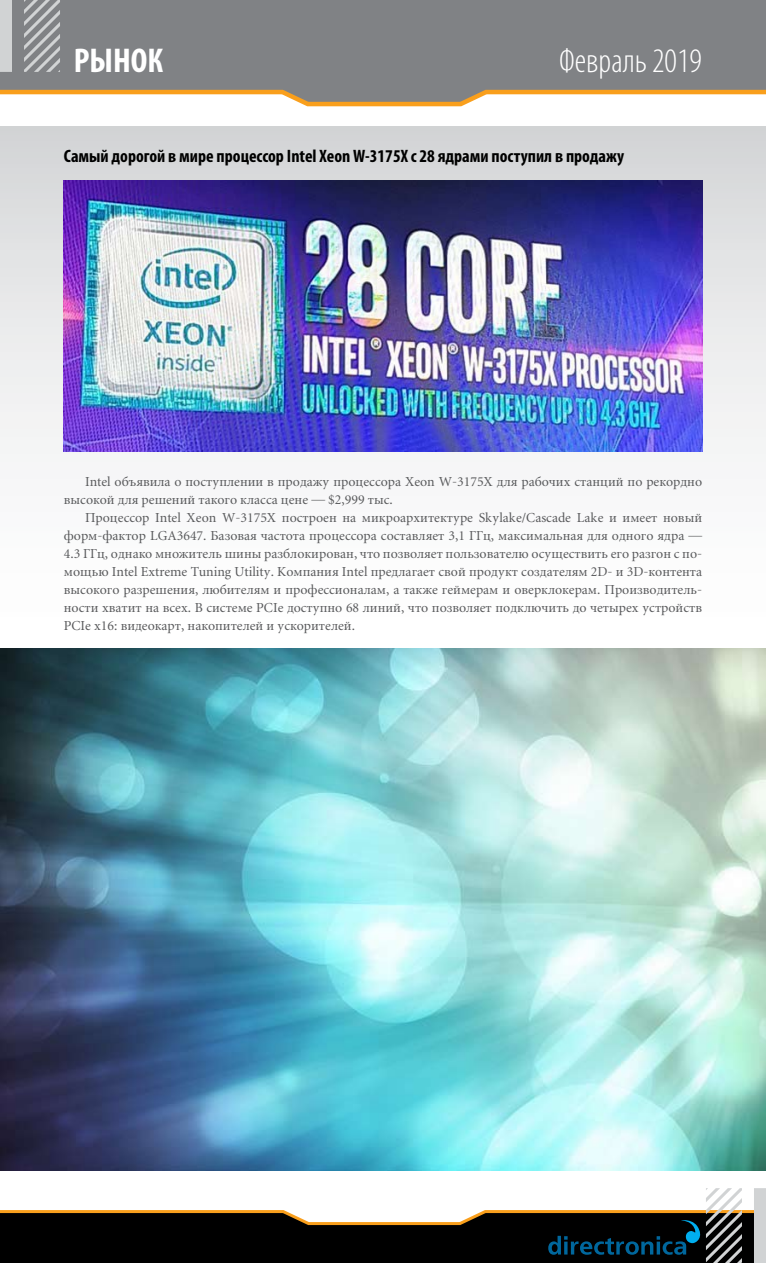
<style>
.page{position:relative;width:766px;height:1263px;background:#fff}
.page>*{position:absolute;margin:0;border:0;box-sizing:border-box;transform-origin:0 0}
.t1{font:300 condensed 34.5px "Myriad Pro";color:#fff}
.t2{font:700 condensed 34.5px "Myriad Pro";color:#fff}
.t3{font:700 condensed 18px "Myriad Pro";color:#000}
.t4{font:13.5px/18px "Miniature";color:#58595b}
</style>
<div class="page">
<svg style="left:0;top:0;width:765px;height:107px;background:#918f8c"></svg>
<svg style="left:0;top:1210px;width:548px;height:53px;background:#201b14"></svg>
<div style="left:0;top:126px;width:765px;height:532px;background:linear-gradient(to bottom,#d4d5d9,#fff)"></div>
<img style="left:64px;top:180px;width:638px;height:271px">
<img style="left:0;top:648px;width:765px;height:522px">
<svg style="left:0;top:0;width:60px;height:72px;background:#a1a3a5"></svg>
<svg style="left:548px;top:1188px;width:217px;height:75px"></svg>
<h1 class="t2" style="left:74px;top:39px;width:91px">РЫНОК</h1>
<h1 class="t1" style="left:559px;top:42px;width:144px">Февраль 2019</h1>
<h2 class="t3" style="left:64px;top:145px;width:561px">Самый дорогой в мире процессор Intel Xeon W-3175X c 28 ядрами поступил в продажу</h2>
<p class="t4" style="left:64px;top:473px;width:639px;text-indent:21px">Intel объявила о поступлении в продажу процессора Xeon W-3175X для рабочих станций по рекордно высокой для решений такого класса цене — $2,999 тыс.</p>
<p class="t4" style="left:64px;top:509px;width:639px;text-align:justify;text-indent:21px">Процессор Intel Xeon W-3175X построен на микроархитектуре Skylake/Cascade Lake и имеет новый форм-фактор LGA3647. Базовая частота процессора составляет 3,1 ГГц, максимальная для одного ядра — 4.3 ГГц, однако множитель шины разблокирован, что позволяет пользователю осуществить его разгон с по&shy;мощью Intel Extreme Tuning Utility. Компания Intel предлагает свой продукт создателям 2D- и 3D-контента высокого разрешения, любителям и профессионалам, а также геймерам и оверклокерам. Производитель&shy;ности хватит на всех. В системе PCIe доступно 68 линий, что позволяет подключить до четырех устройств PCIe х16: видеокарт, накопителей и ускорителей.</p>
</div>
